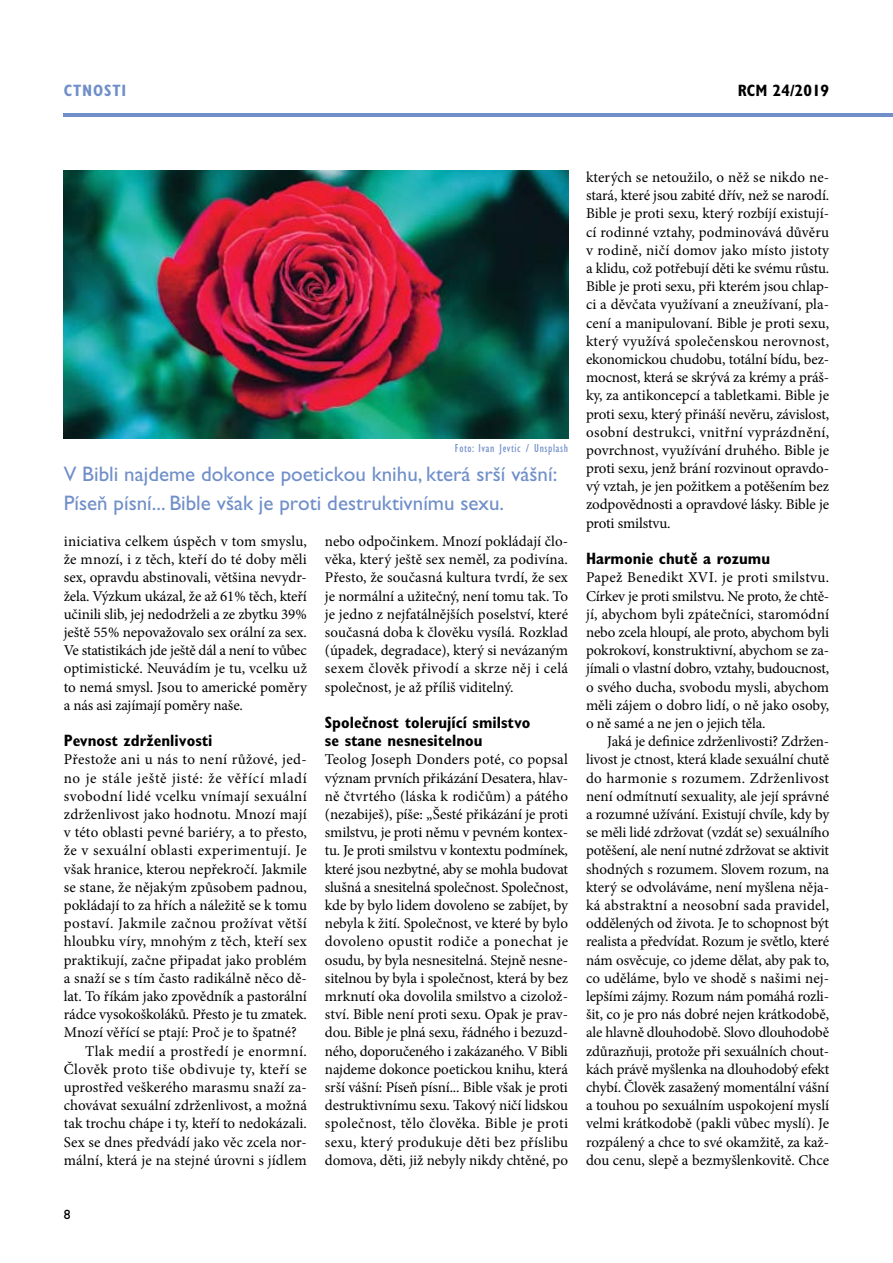
<style>
.page{position:relative;width:893px;height:1263px;background:#fff}
.page>*{position:absolute;margin:0;border:0;box-sizing:border-box;transform-origin:0 0}
.t1{font:21px/28.5px "Gill Sans Std";color:#708fc9}
.t2{font:700 condensed 16.5px/18.1px "Gill Sans Std";color:#000}
.t3{font:700 condensed 16.5px "Gill Sans Std";color:#708fc9}
.t4{font:15px/18.1px "Minion Pro";letter-spacing:.005em;color:#000;text-align:justify}
.t5{font:15px "Minion Pro";letter-spacing:.03em;color:#000}
.t6{font:15px "Minion Pro";letter-spacing:.045em;color:#000}
.t7{font:13.5px "Gill Sans Std";color:#000}
.t8{font:condensed 12px "Gill Sans Std";letter-spacing:.05em;color:#708fc9}
</style>
<div class="page">
<hr style="left:64px;top:113px;width:829px;height:4px;background:#708fc9">
<img style="left:64px;top:170px;width:504px;height:268px">
<p class="t3" style="left:64px;top:81px;width:10px">ctnosti</p>
<p class="t2" style="left:738px;top:82px;width:93px">RCM 24/2019</p>
<p class="t8" style="left:455px;top:441px;width:115px">Foto: Ivan Jevtic / Unsplash</p>
<h1 class="t1" style="left:64px;top:460px;width:495px">V Bibli najdeme dokonce poetickou knihu, která srší vášní:<br>Píseň písní... Bible však je proti destruktivnímu sexu.</h1>
<p class="t4" style="left:64px;top:532px;width:245px">iniciativa celkem úspěch v tom smyslu, že mnozí, i z těch, kteří do té doby měli sex, opravdu abstinovali, většina nevydr&shy;žela. Výzkum ukázal, že až 61% těch, kteří učinili slib, jej nedodrželi a ze zbytku 39% ještě 55% nepovažovalo sex orální za sex.<br>Ve statistikách jde ještě dál a není to vůbec optimistické. Neuvádím je tu, vcelku už to nemá smysl. Jsou to americké poměry a nás asi zajímají poměry naše.</p>
<p class="t2" style="left:64px;top:731px;width:150px">Pevnost zdrženlivosti</p>
<p class="t4" style="left:64px;top:751px;width:245px">Přestože ani u nás to není růžové, jed-</p>
<p class="t6" style="left:64px;top:768px;width:245px">no je stále ještě jisté: že věřící mladí</p>
<p class="t5" style="left:64px;top:786px;width:245px">svobodní lidé vcelku vnímají sexuální</p>
<p class="t4" style="left:64px;top:805px;width:245px">zdrženlivost jako hodnotu. Mnozí mají</p>
<p class="t4" style="left:64px;top:823px;width:245px">v této oblasti pevné bariéry, a to přesto,</p>
<p class="t5" style="left:64px;top:840px;width:245px">že v sexuální oblasti experimentují. Je</p>
<p class="t4" style="left:64px;top:860px;width:245px">však hranice, kterou nepřekročí. Jakmile</p>
<p class="t4" style="left:64px;top:878px;width:245px">se stane, že nějakým způsobem padnou,</p>
<p class="t4" style="left:64px;top:896px;width:245px">pokládají to za hřích a náležitě se k tomu</p>
<p class="t5" style="left:64px;top:913px;width:245px">postaví. Jakmile začnou prožívat větší</p>
<p class="t4" style="left:64px;top:932px;width:245px">hloubku víry, mnohým z těch, kteří sex</p>
<p class="t4" style="left:64px;top:951px;width:245px">praktikují, začne připadat jako problém</p>
<p class="t4" style="left:64px;top:969px;width:245px">a snaží se s tím často radikálně něco dě-</p>
<p class="t4" style="left:64px;top:987px;width:245px">lat. To říkám jako zpovědník a pastorální</p>
<p class="t4" style="left:64px;top:1005px;width:245px">rádce vysokoškoláků. Přesto je tu zmatek.</p>
<p class="t4" style="left:64px;top:1023px;width:235px">Mnozí věřící se ptají: Proč je to špatné?</p>
<p class="t5" style="left:85px;top:1041px;width:223px">Tlak medií a prostředí je enormní.</p>
<p class="t5" style="left:64px;top:1059px;width:245px">Člověk proto tiše obdivuje ty, kteří se</p>
<p class="t4" style="left:64px;top:1078px;width:245px">uprostřed veškerého marasmu snaží za-</p>
<p class="t4" style="left:64px;top:1096px;width:245px">chovávat sexuální zdrženlivost, a možná</p>
<p class="t4" style="left:64px;top:1114px;width:245px">tak trochu chápe i ty, kteří to nedokázali.</p>
<p class="t4" style="left:64px;top:1133px;width:245px">Sex se dnes předvádí jako věc zcela nor-</p>
<p class="t4" style="left:64px;top:1151px;width:245px">mální, která je na stejné úrovni s jídlem</p>
<p class="t7" style="left:64px;top:1207px;width:8px">8</p>
<p class="t4" style="left:325px;top:532px;width:245px">nebo odpočinkem. Mnozí pokládají člo&shy;věka, který ještě sex neměl, za podivína.<br>Přesto, že současná kultura tvrdí, že sex je normální a užitečný, není tomu tak. To je jedno z nejfatálnějších poselství, které současná doba k člověku vysílá. Rozklad (úpadek, degradace), který si nevázaným sexem člověk přivodí a skrze něj i celá společnost, je až příliš viditelný.</p>
<p class="t2" style="left:325px;top:713px;width:207px">Společnost tolerující smilstvo se stane nesnesitelnou</p>
<p class="t4" style="left:325px;top:751px;width:245px">Teolog Joseph Donders poté, co popsal význam prvních přikázání Desatera, hlav&shy;ně čtvrtého (láska k rodičům) a pátého (nezabiješ), píše: „Šesté přikázání je proti smilstvu, je proti němu v pevném kontex&shy;tu. Je proti smilstvu v kontextu podmínek, které jsou nezbytné, aby se mohla budovat slušná a snesitelná společnost. Společnost, kde by bylo lidem dovoleno se zabíjet, by nebyla k žití. Společnost, ve které by bylo dovoleno opustit rodiče a ponechat je osudu, by byla nesnesitelná. Stejně nesne&shy;sitelnou by byla i společnost, která by bez mrknutí oka dovolila smilstvo a cizolož&shy;ství. Bible není proti sexu. Opak je prav&shy;dou. Bible je plná sexu, řádného i bezuzd&shy;ného, doporučeného i zakázaného. V Bibli najdeme dokonce poetickou knihu, která srší vášní: Píseň písní... Bible však je proti destruktivnímu sexu. Takový ničí lidskou společnost, tělo člověka. Bible je proti sexu, který produkuje děti bez příslibu domova, děti, již nebyly nikdy chtěné, po</p>
<p class="t4" style="left:586px;top:168px;width:245px">kterých se netoužilo, o něž se nikdo ne&shy;stará, které jsou zabité dřív, než se narodí.<br>Bible je proti sexu, který rozbíjí existují&shy;cí rodinné vztahy, podminovává důvěru v rodině, ničí domov jako místo jistoty a klidu, což potřebují děti ke svému růstu.<br>Bible je proti sexu, při kterém jsou chlap&shy;ci a děvčata využívaní a zneužívaní, pla&shy;cení a manipulovaní. Bible je proti sexu, který využívá společenskou nerovnost, ekonomickou chudobu, totální bídu, bez&shy;mocnost, která se skrývá za krémy a práš&shy;ky, za antikoncepcí a tabletkami. Bible je proti sexu, který přináší nevěru, závislost, osobní destrukci, vnitřní vyprázdnění, povrchnost, využívání druhého. Bible je proti sexu, jenž brání rozvinout opravdo&shy;vý vztah, je jen požitkem a potěšením bez zodpovědnosti a opravdové lásky. Bible je proti smilstvu.</p>
<p class="t2" style="left:586px;top:549px;width:186px">Harmonie chutě a rozumu</p>
<p class="t4" style="left:586px;top:569px;width:245px">Papež Benedikt XVI. je proti smilstvu.<br>Církev je proti smilstvu. Ne proto, že chtě&shy;jí, abychom byli zpátečníci, staromódní nebo zcela hloupí, ale proto, abychom byli pokrokoví, konstruktivní, abychom se za&shy;jímali o vlastní dobro, vztahy, budoucnost, o svého ducha, svobodu mysli, abychom měli zájem o dobro lidí, o ně jako osoby, o ně samé a ne jen o jejich těla.</p>
<p class="t4" style="left:586px;top:732px;width:245px;text-indent:21px">Jaká je definice zdrženlivosti? Zdržen&shy;livost je ctnost, která klade sexuální chutě do harmonie s rozumem. Zdrženlivost není odmítnutí sexuality, ale její správné a rozumné užívání. Existují chvíle, kdy by se měli lidé zdržovat (vzdát se) sexuálního potěšení, ale není nutné zdržovat se aktivit shodných s rozumem. Slovem rozum, na který se odvoláváme, není myšlena něja&shy;ká abstraktní a neosobní sada pravidel, oddělených od života. Je to schopnost být realista a předvídat. Rozum je světlo, které nám osvěcuje, co jdeme dělat, aby pak to, co uděláme, bylo ve shodě s našimi nej&shy;lepšími zájmy. Rozum nám pomáhá rozli&shy;šit, co je pro nás dobré nejen krátkodobě, ale hlavně dlouhodobě. Slovo dlouhodobě zdůrazňuji, protože při sexuálních chout&shy;kách právě myšlenka na dlouhodobý efekt chybí. Člověk zasažený momentální vášní a touhou po sexuálním uspokojení myslí velmi krátkodobě (pakli vůbec myslí). Je rozpálený a chce to své okamžitě, za kaž&shy;dou cenu, slepě a bezmyšlenkovitě. Chce</p>
</div>
